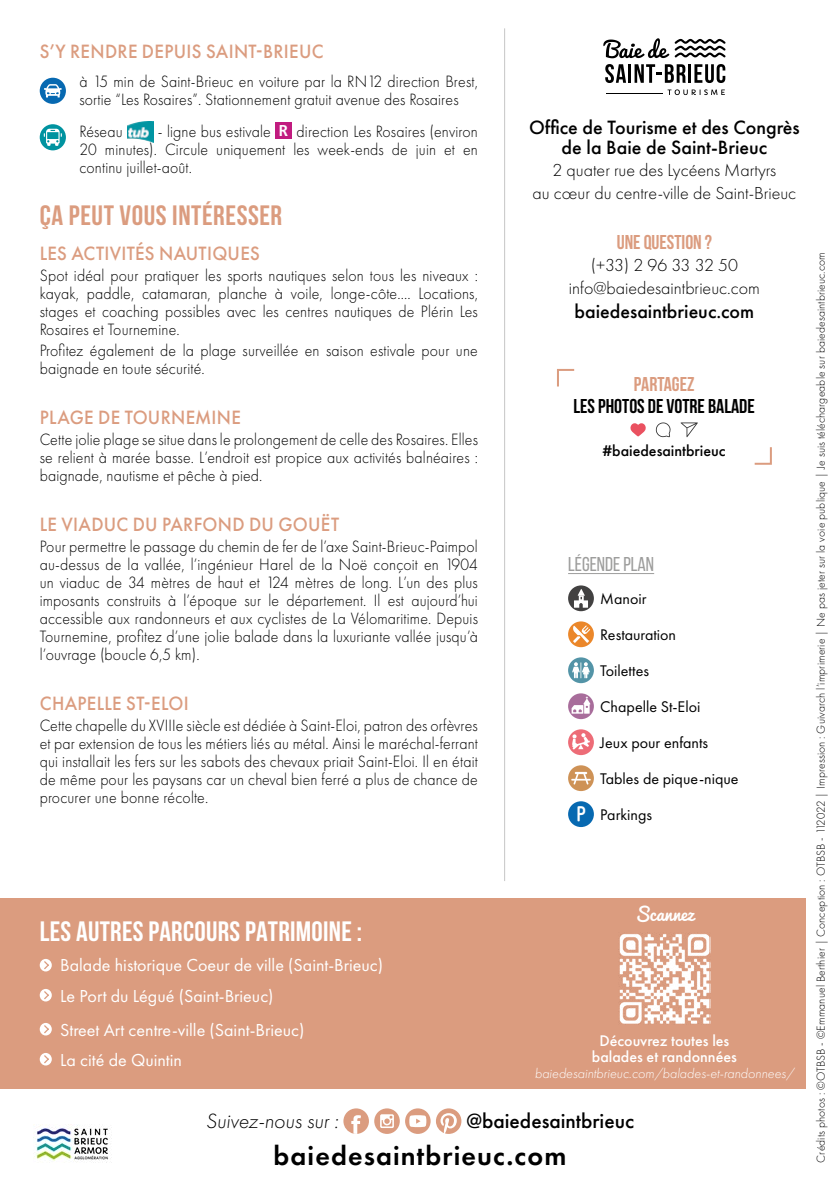
<style>
.page{position:relative;width:840px;height:1191px;background:#fff}
.page>*{position:absolute;margin:0;border:0;box-sizing:border-box;transform-origin:0 0}
.t1{font:700 28px "Bebas Neue";letter-spacing:.01em;color:#fff}
.t2{font:700 28px "Bebas Neue";letter-spacing:.02em;color:#db9c7f}
.t3{font:600 27.8px "Futura PT";letter-spacing:.04em;color:#000}
.t4{font:700 22.8px "Miso";color:#fff}
.t5{font:500 21.4px "Futura PT";color:#000}
.t6{font:italic 300 21.4px "Futura PT";color:#000}
.t7{font:500 20px "Futura PT";letter-spacing:.015em;color:#db9c7f;scale:.95 1}
.t8{font:500 20px/20.4px "Futura PT";color:#000;text-align:center}
.t9{font:700 20px "Bebas Neue";color:#000}
.t10{font:700 20px "Bebas Neue";color:#db9c7f}
.t11{font:20px "Bebas Neue";color:#9d9d9c}
.t12{font:18px/30px "Futura PT";color:#fff}
.t13{font:300 18px/22.4px "Futura PT";color:#000;text-align:center}
.t14{font:18px "Pacifico";color:#fff}
.t15{font:300 17px/18px "Futura PT";letter-spacing:.01em;color:#000;text-align:justify;scale:.93 1}
.t16{font:16px "Futura PT";color:#000}
.t17{font:500 16px/16px "Futura PT";color:#fff;text-align:center}
.t18{font:500 16px "Futura PT";color:#000}
.t19{font:italic 300 14px "Futura PT";color:#fff}
.t20{font:300 12px "Futura PT";letter-spacing:.01em;color:#000}
.s1{font-family:"Consolas";font-weight:700;font-size:17.2px;color:#fff}
</style>
<div class="page">
<div style="left:0;top:898px;width:804px;height:191px;background:#db9c7f"></div>
<img style="left:128px;top:122px;width:25px;height:20px">
<div style="left:275px;top:122px;width:17px;height:17px;background:#c11b7f"></div>
<hr style="left:504px;top:28px;width:1px;height:853px;background:#c6c6c6">
<div style="left:40px;top:959px;width:12px;height:12px;background:#fff;border-radius:50%"></div>
<svg style="left:44px;top:961px;width:5px;height:8px"></svg>
<div style="left:40px;top:989px;width:12px;height:12px;background:#fff;border-radius:50%"></div>
<svg style="left:44px;top:991px;width:5px;height:8px"></svg>
<div style="left:40px;top:1023px;width:12px;height:12px;background:#fff;border-radius:50%"></div>
<svg style="left:44px;top:1025px;width:5px;height:8px"></svg>
<div style="left:40px;top:1053px;width:12px;height:12px;background:#fff;border-radius:50%"></div>
<svg style="left:44px;top:1055px;width:5px;height:8px"></svg>
<img style="left:33px;top:1124px;width:79px;height:38px">
<svg style="left:667px;top:89px;width:57px;height:6px"></svg>
<svg style="left:605px;top:64px;width:20px;height:19px"></svg>
<hr style="left:628px;top:64px;width:3px;height:19px;background:#000">
<svg style="left:634px;top:64px;width:51px;height:19px"></svg>
<hr style="left:688px;top:64px;width:3px;height:19px;background:#000">
<svg style="left:694px;top:64px;width:31px;height:19px"></svg>
<svg style="left:603px;top:38px;width:122px;height:20px"></svg>
<hr style="left:605px;top:93px;width:57px;height:1px;background:#000">
<img style="left:618px;top:932px;width:92px;height:92px">
<svg style="left:630px;top:423px;width:16px;height:13px"></svg>
<svg style="left:655px;top:422px;width:15px;height:15px"></svg>
<svg style="left:680px;top:422px;width:17px;height:15px"></svg>
<svg style="left:557px;top:369px;width:18px;height:18px"></svg>
<svg style="left:754px;top:447px;width:18px;height:18px"></svg>
<svg style="left:40px;top:124px;width:26px;height:26px"></svg>
<svg style="left:44px;top:129px;width:18px;height:17px"></svg>
<div style="left:40px;top:78px;width:26px;height:26px;background:#0769b1;border-radius:50%"></div>
<svg style="left:44px;top:84px;width:18px;height:13px"></svg>
<svg style="left:567px;top:657px;width:26px;height:26px"></svg>
<svg style="left:572px;top:662px;width:17px;height:16px"></svg>
<svg style="left:567px;top:729px;width:26px;height:26px"></svg>
<svg style="left:571px;top:733px;width:18px;height:16px"></svg>
<hr style="left:567px;top:573px;width:86px;height:1px;background:#9d9d9c">
<div style="left:567px;top:801px;width:26px;height:26px;background:#0769b1;border-radius:50%"></div>
<svg style="left:567px;top:765px;width:26px;height:26px"></svg>
<svg style="left:571px;top:772px;width:19px;height:12px"></svg>
<svg style="left:567px;top:621px;width:26px;height:26px"></svg>
<svg style="left:572px;top:625px;width:18px;height:18px"></svg>
<svg style="left:567px;top:585px;width:26px;height:26px"></svg>
<svg style="left:573px;top:589px;width:14px;height:18px"></svg>
<div style="left:405px;top:1108px;width:25px;height:26px;background:#db9c7f;border-radius:50%"></div>
<svg style="left:409px;top:1115px;width:17px;height:12px"></svg>
<svg style="left:343px;top:1108px;width:26px;height:25px"></svg>
<div style="left:374px;top:1108px;width:25px;height:26px;background:#db9c7f;border-radius:50%"></div>
<svg style="left:380px;top:1114px;width:13px;height:14px"></svg>
<svg style="left:436px;top:1108px;width:25px;height:26px"></svg>
<svg style="left:567px;top:693px;width:26px;height:26px"></svg>
<svg style="left:571px;top:696px;width:19px;height:17px"></svg>
<p class="t7" style="left:40px;top:39px;width:300px">S’Y RENDRE DEPUIS SAINT-BRIEUC</p>
<p class="t15" style="left:79px;top:73px;width:429px">à 15 min de Saint-Brieuc en voiture par la RN12 direction Brest, sortie “Les Rosaires”. Stationnement gratuit avenue des Rosaires</p>
<p class="t15" style="left:79px;top:122px;width:48px">Réseau</p>
<p class="t15" style="left:79px;top:122px;width:429px;text-indent:78px">- ligne bus estivale <span class="s1">R</span> direction Les Rosaires (environ 20 minutes). Circule uniquement les week-ends de juin et en continu juillet-août.</p>
<h1 class="t2" style="left:40px;top:200px;width:244px">ÇA PEUT VOUS INTÉRESSER</h1>
<p class="t7" style="left:40px;top:241px;width:233px">LES ACTIVITÉS NAUTIQUES</p>
<p class="t15" style="left:40px;top:266px;width:472px">Spot idéal pour pratiquer les sports nautiques selon tous les niveaux : kayak, paddle, catamaran, planche à voile, longe-côte.... Locations, stages et coaching possibles avec les centres nautiques de Plérin Les Rosaires et Tournemine.</p>
<p class="t15" style="left:40px;top:341px;width:472px">Profitez également de la plage surveillée en saison estivale pour une baignade en toute sécurité.</p>
<p class="t7" style="left:40px;top:405px;width:213px">PLAGE DE TOURNEMINE</p>
<p class="t15" style="left:40px;top:430px;width:472px">Cette jolie plage se situe dans le prolongement de celle des Rosaires. Elles se relient à marée basse. L’endroit est propice aux activités balnéaires : baignade, nautisme et pêche à pied.</p>
<p class="t7" style="left:40px;top:512px;width:316px">LE VIADUC DU PARFOND DU GOUËT</p>
<p class="t15" style="left:40px;top:537px;width:472px">Pour permettre le passage du chemin de fer de l’axe Saint-Brieuc-Paimpol au-dessus de la vallée, l’ingénieur Harel de la Noë conçoit en 1904 un viaduc de 34 mètres de haut et 124 mètres de long. L’un des plus imposants construits à l’époque sur le département. Il est aujourd’hui accessible aux randonneurs et aux cyclistes de La Vélomaritime. Depuis Tournemine, profitez d’une jolie balade dans la luxuriante vallée jusqu’à l’ouvrage (boucle 6,5 km).</p>
<p class="t7" style="left:40px;top:691px;width:158px">CHAPELLE ST-ELOI</p>
<p class="t15" style="left:40px;top:716px;width:472px">Cette chapelle du XVIIIe siècle est dédiée à Saint-Eloi, patron des orfèvres et par extension de tous les métiers liés au métal. Ainsi le maréchal-ferrant qui installait les fers sur les sabots des chevaux priait Saint-Eloi. Il en était de même pour les paysans car un cheval bien ferré a plus de chance de procurer une bonne récolte.</p>
<h1 class="t1" style="left:40px;top:916px;width:324px">LES AUTRES PARCOURS PATRIMOINE :</h1>
<p class="t12" style="left:60px;top:950px;width:324px">Balade historique Coeur de ville (Saint-Brieuc)<br>Le Port du Légué (Saint-Brieuc)</p>
<p class="t12" style="left:60px;top:1014px;width:245px">Street Art centre-ville (Saint-Brieuc)<br>La cité de Quintin</p>
<p class="t8" style="left:529px;top:117px;width:272px">Office de Tourisme et des Congrès de la Baie de Saint-Brieuc</p>
<p class="t13" style="left:532px;top:159px;width:265px">2 quater rue des Lycéens Martyrs<br>au cœur du centre-ville de Saint-Brieuc</p>
<p class="t10" style="left:616px;top:231px;width:97px">UNE QUESTION ?</p>
<p class="t13" style="left:568px;top:254px;width:192px">(+33) 2 96 33 32 50 info@baiedesaintbrieuc.com</p>
<p class="t8" style="left:574px;top:301px;width:181px">baiedesaintbrieuc.com</p>
<p class="t10" style="left:633px;top:373px;width:62px">PARTAGEZ</p>
<p class="t9" style="left:573px;top:395px;width:183px">LES PHOTOS DE VOTRE BALADE</p>
<p class="t18" style="left:602px;top:441px;width:124px">#baiedesaintbrieuc</p>
<p class="t11" style="left:567px;top:553px;width:87px">LÉGENDE PLAN</p>
<h3 class="t4" style="left:576px;top:801px;width:11px">P</h3>
<p class="t16" style="left:600px;top:589px;width:48px">Manoir</p>
<p class="t16" style="left:600px;top:625px;width:77px">Restauration</p>
<p class="t16" style="left:600px;top:661px;width:50px">Toilettes</p>
<p class="t16" style="left:600px;top:697px;width:102px">Chapelle St-Eloi</p>
<p class="t16" style="left:600px;top:733px;width:109px">Jeux pour enfants</p>
<p class="t16" style="left:600px;top:769px;width:140px">Tables de pique-nique</p>
<p class="t16" style="left:600px;top:805px;width:53px">Parkings</p>
<p class="t14" style="left:634px;top:904px;width:60px">Scannez</p>
<p class="t17" style="left:591px;top:1032px;width:146px">Découvrez toutes les balades et randonnées</p>
<p class="t19" style="left:534px;top:1065px;width:261px">baiedesaintbrieuc.com/balades-et-randonnees/</p>
<p class="t6" style="left:206px;top:1109px;width:134px">Suivez-nous sur :</p>
<p class="t5" style="left:466px;top:1108px;width:169px">@baiedesaintbrieuc</p>
<h2 class="t3" style="left:273px;top:1138px;width:294px">baiedesaintbrieuc.com</h2>
<p class="t20" style="left:813px;top:1162px;width:912px;rotate:-90deg">Crédits photos : ©OTBSB - ©Emmanuel Berthier | Conception : OTBSB - 112022 | Impression : Guivarch l’imprimerie | Ne pas jeter sur la voie publique | Je suis téléchargeable sur baiedesaintbrieuc.com</p>
</div>
